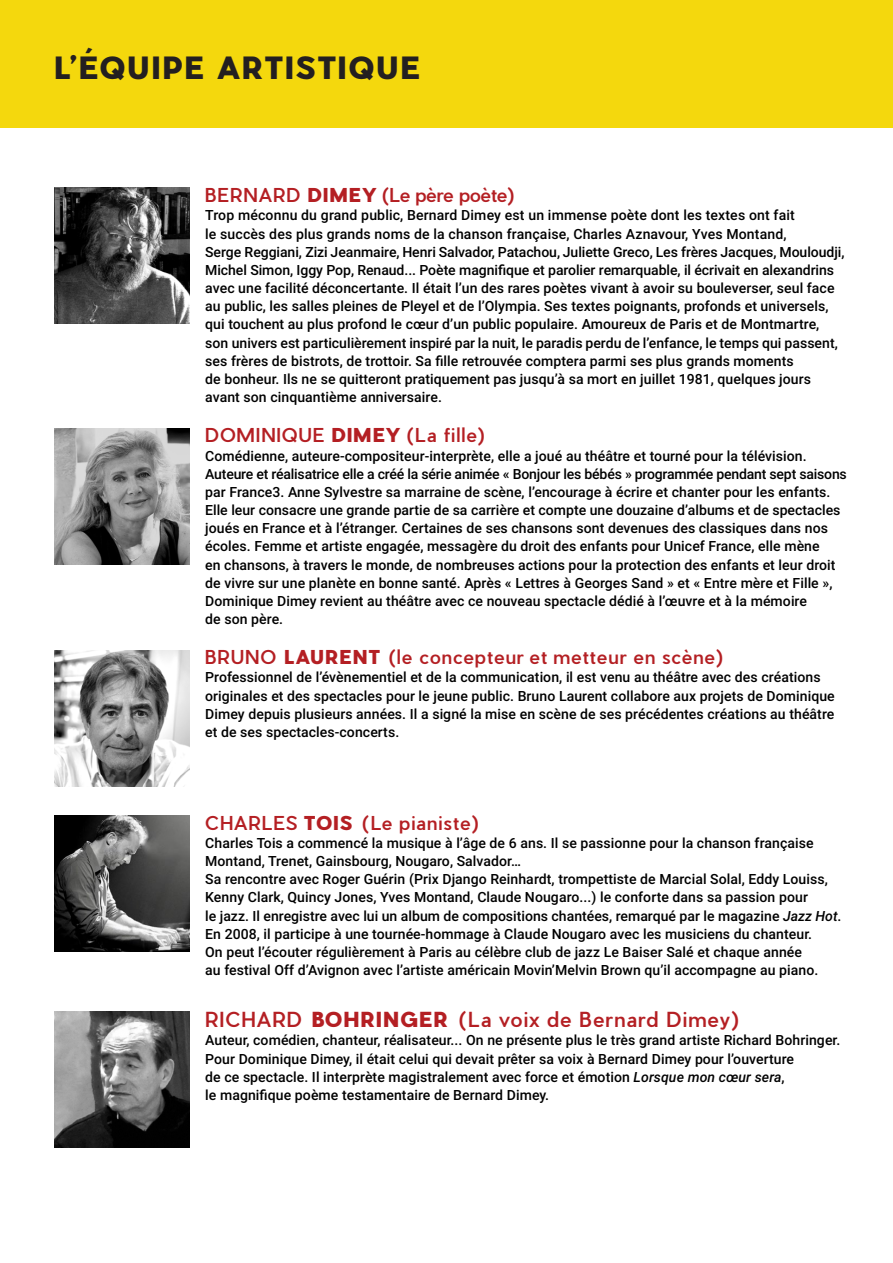
<style>
.page{position:relative;width:893px;height:1263px;background:#fff}
.page>*{position:absolute;margin:0;border:0;box-sizing:border-box;transform-origin:0 0}
.t1{font:900 30px "Pier Sans";letter-spacing:.065em;color:#231f20}
.t2{font:500 20.25px "Pier Sans";letter-spacing:.055em;color:#b41f23}
.t3{font:500 18.75px "Pier Sans";letter-spacing:.055em;color:#b41f23}
.t4{font:500 18.75px "Pier Sans";color:#b41f23}
.t5{font:500 14.1px/18.1px "Roboto";letter-spacing:.005em;color:#000}
.s1{font-weight:900}
.s2{font-style:italic}
</style>
<div class="page">
<div style="left:0;top:0;width:893px;height:128px;background:#f4d80d"></div>
<img style="left:54px;top:188px;width:136px;height:135px">
<img style="left:54px;top:429px;width:136px;height:135px">
<img style="left:54px;top:651px;width:136px;height:135px">
<img style="left:54px;top:816px;width:136px;height:136px">
<img style="left:54px;top:1011px;width:136px;height:136px">
<h1 class="t1" style="left:54px;top:47px;width:367px">L’ÉQUIPE ARTISTIQUE</h1>
<h3 class="t4" style="left:205px;top:183px;width:311px">BERNARD <span class="s1">DIMEY</span> (Le père poète)</h3>
<p class="t5" style="left:205px;top:207px;width:641px">Trop méconnu du grand public, Bernard Dimey est un immense poète dont les textes ont fait<br>le succès des plus grands noms de la chanson française, Charles Aznavour, Yves Montand,<br>Serge Reggiani, Zizi Jeanmaire, Henri Salvador, Patachou, Juliette Greco, Les frères Jacques, Mouloudji, Michel Simon, Iggy Pop, Renaud... Poète magnifique et parolier remarquable, il écrivait en alexandrins avec une facilité déconcertante. Il était l’un des rares poètes vivant à avoir su bouleverser, seul face au public, les salles pleines de Pleyel et de l’Olympia. Ses textes poignants, profonds et universels, qui touchent au plus profond le cœur d’un public populaire. Amoureux de Paris et de Montmartre, son univers est particulièrement inspiré par la nuit, le paradis perdu de l’enfance, le temps qui passent, ses frères de bistrots, de trottoir. Sa fille retrouvée comptera parmi ses plus grands moments<br>de bonheur. Ils ne se quitteront pratiquement pas jusqu’à sa mort en juillet 1981, quelques jours avant son cinquantième anniversaire.</p>
<h3 class="t3" style="left:205px;top:423px;width:282px">DOMINIQUE <span class="s1">DIMEY</span> (La fille)</h3>
<p class="t5" style="left:205px;top:447px;width:643px">Comédienne, auteure-compositeur-interprète, elle a joué au théâtre et tourné pour la télévision.<br>Auteure et réalisatrice elle a créé la série animée « Bonjour les bébés » programmée pendant sept saisons par France3. Anne Sylvestre sa marraine de scène, l’encourage à écrire et chanter pour les enfants.<br>Elle leur consacre une grande partie de sa carrière et compte une douzaine d’albums et de spectacles joués en France et à l’étranger. Certaines de ses chansons sont devenues des classiques dans nos écoles. Femme et artiste engagée, messagère du droit des enfants pour Unicef France, elle mène<br>en chansons, à travers le monde, de nombreuses actions pour la protection des enfants et leur droit de vivre sur une planète en bonne santé. Après « Lettres à Georges Sand » et « Entre mère et Fille », Dominique Dimey revient au théâtre avec ce nouveau spectacle dédié à l’œuvre et à la mémoire<br>de son père.</p>
<h3 class="t3" style="left:205px;top:645px;width:520px">BRUNO <span class="s1">LAURENT</span> (le concepteur et metteur en scène)</h3>
<p class="t5" style="left:205px;top:669px;width:631px">Professionnel de l’évènementiel et de la communication, il est venu au théâtre avec des créations originales et des spectacles pour le jeune public. Bruno Laurent collabore aux projets de Dominique Dimey depuis plusieurs années. Il a signé la mise en scène de ses précédentes créations au théâtre et de ses spectacles-concerts.</p>
<h3 class="t3" style="left:205px;top:810px;width:275px">CHARLES <span class="s1">TOIS</span> (Le pianiste)</h3>
<p class="t5" style="left:205px;top:835px;width:638px">Charles Tois a commencé la musique à l’âge de 6 ans. Il se passionne pour la chanson française Montand, Trenet, Gainsbourg, Nougaro, Salvador…<br>Sa rencontre avec Roger Guérin (Prix Django Reinhardt, trompettiste de Marcial Solal, Eddy Louiss, Kenny Clark, Quincy Jones, Yves Montand, Claude Nougaro...) le conforte dans sa passion pour<br>le jazz. Il enregistre avec lui un album de compositions chantées, remarqué par le magazine <span class="s2">Jazz Hot</span>.<br>En 2008, il participe à une tournée-hommage à Claude Nougaro avec les musiciens du chanteur.<br>On peut l’écouter régulièrement à Paris au célèbre club de jazz Le Baiser Salé et chaque année<br>au festival Off d’Avignon avec l’artiste américain Movin’Melvin Brown qu’il accompagne au piano.</p>
<h2 class="t2" style="left:205px;top:1006px;width:535px">RICHARD <span class="s1">BOHRINGER</span> (La voix de Bernard Dimey)</h2>
<p class="t5" style="left:205px;top:1032px;width:637px">Auteur, comédien, chanteur, réalisateur... On ne présente plus le très grand artiste Richard Bohringer.<br>Pour Dominique Dimey, il était celui qui devait prêter sa voix à Bernard Dimey pour l’ouverture<br>de ce spectacle. Il interprète magistralement avec force et émotion <span class="s2">Lorsque mon cœur sera</span>,<br>le magnifique poème testamentaire de Bernard Dimey.</p>
</div>
